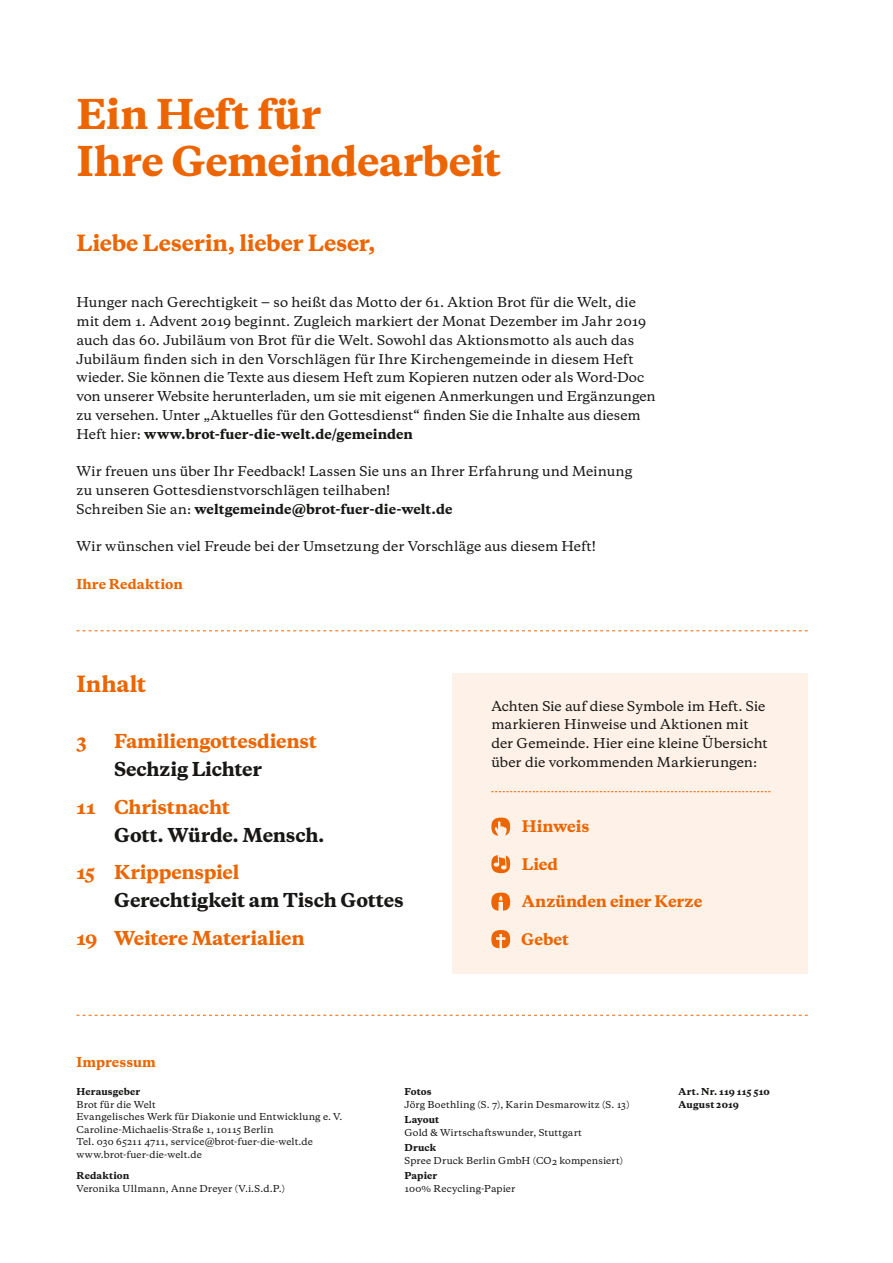
<style>
.page{position:relative;width:893px;height:1263px;background:#fff}
.page>*{position:absolute;margin:0;border:0;box-sizing:border-box;transform-origin:0 0}
.t1{font:800 38.55px/46.8px "Galaxie Copernicus";letter-spacing:-.015em;color:#ec6500}
.t2{font:800 21px "Galaxie Copernicus";letter-spacing:-.01em;color:#ec6500}
.t3{font:800 18px "Galaxie Copernicus";letter-spacing:-.015em;color:#ec6500}
.t4{font:800 18px "Galaxie Copernicus";letter-spacing:-.015em;color:#181716}
.t5{font:800 15px "Galaxie Copernicus";letter-spacing:-.005em;color:#ec6500}
.t6{font:500 12.75px/18.8px "Galaxie Copernicus";color:#181716}
.t7{font:800 12.75px "Galaxie Copernicus";letter-spacing:.01em;color:#ec6500}
.t8{font:500 9px/12.6px "Galaxie Copernicus";letter-spacing:.015em;color:#181716}
.t9{font:800 9px/12.6px "Galaxie Copernicus";letter-spacing:.015em;color:#181716}
.s1{font-weight:800}
</style>
<div class="page">
<div style="left:453px;top:673px;width:355px;height:300px;background:#fef1e7"></div>
<svg style="left:491px;top:855px;width:19px;height:18px"></svg>
<svg style="left:491px;top:817px;width:19px;height:19px"></svg>
<svg style="left:491px;top:892px;width:19px;height:19px"></svg>
<svg style="left:491px;top:930px;width:19px;height:18px"></svg>
<svg style="left:491px;top:791px;width:279px;height:1px"></svg>
<svg style="left:77px;top:630px;width:731px;height:1px"></svg>
<svg style="left:77px;top:1015px;width:731px;height:1px"></svg>
<h1 class="t1" style="left:77px;top:92px;width:426px">Ein Heft für<br>Ihre Gemeindearbeit</h1>
<h2 class="t2" style="left:77px;top:229px;width:301px">Liebe Leserin, lieber Leser,</h2>
<p class="t6" style="left:77px;top:293px;width:581px">Hunger nach Gerechtigkeit ‒ so heißt das Motto der 61. Aktion Brot für die Welt, die mit dem 1. Advent 2019 beginnt. Zugleich markiert der Monat Dezember im Jahr 2019 auch das 60. Jubiläum von Brot für die Welt. Sowohl das Aktionsmotto als auch das Jubiläum finden sich in den Vorschlägen für Ihre Kirchengemeinde in diesem Heft wieder. Sie können die Texte aus diesem Heft zum Kopieren nutzen oder als Word-Doc von unserer Website herunterladen, um sie mit eigenen Anmerkungen und Ergänzungen zu versehen. Unter „Aktuelles für den Gottesdienst“ finden Sie die Inhalte aus diesem Heft hier: <span class="s1">www.brot-fuer-die-welt.de/gemeinden</span></p>
<p class="t6" style="left:77px;top:462px;width:557px">Wir freuen uns über Ihr Feedback! Lassen Sie uns an Ihrer Erfahrung und Meinung zu unseren Gottesdienstvorschlägen teilhaben!<br>Schreiben Sie an: <span class="s1">weltgemeinde@brot-fuer-die-welt.de</span></p>
<p class="t6" style="left:77px;top:537px;width:521px">Wir wünschen viel Freude bei der Umsetzung der Vorschläge aus diesem Heft!</p>
<p class="t7" style="left:77px;top:575px;width:108px">Ihre Redaktion</p>
<h2 class="t2" style="left:77px;top:670px;width:71px">Inhalt</h2>
<h3 class="t3" style="left:77px;top:729px;width:12px">3</h3>
<h3 class="t3" style="left:114px;top:729px;width:204px">Familiengottesdienst</h3>
<h3 class="t4" style="left:114px;top:757px;width:149px">Sechzig Lichter</h3>
<h3 class="t3" style="left:77px;top:795px;width:155px">11 Christnacht</h3>
<h3 class="t4" style="left:114px;top:823px;width:212px">Gott. Würde. Mensch.</h3>
<h3 class="t3" style="left:77px;top:860px;width:164px">15 Krippenspiel</h3>
<h3 class="t4" style="left:114px;top:889px;width:291px">Gerechtigkeit am Tisch Gottes</h3>
<h3 class="t3" style="left:77px;top:926px;width:230px">19 Weitere Materialien</h3>
<p class="t6" style="left:491px;top:696px;width:278px">Achten Sie auf diese Symbole im Heft. Sie markieren Hinweise und Aktionen mit der Gemeinde. Hier eine kleine Übersicht über die vorkommenden Markierungen:</p>
<p class="t5" style="left:522px;top:817px;width:69px">Hinweis</p>
<p class="t5" style="left:522px;top:854px;width:38px">Lied</p>
<p class="t5" style="left:522px;top:892px;width:182px">Anzünden einer Kerze</p>
<p class="t5" style="left:521px;top:929px;width:49px">Gebet</p>
<p class="t7" style="left:77px;top:1053px;width:81px">Impressum</p>
<p class="t9" style="left:77px;top:1085px;width:65px">Herausgeber</p>
<p class="t8" style="left:77px;top:1098px;width:267px">Brot für die Welt<br>Evangelisches Werk für Diakonie und Entwicklung e. V.<br>Caroline-Michaelis-Straße 1, 10115 Berlin<br>Tel. 030 65211 4711, service@brot-fuer-die-welt.de www.brot-fuer-die-welt.de</p>
<p class="t9" style="left:77px;top:1170px;width:54px">Redaktion</p>
<p class="t8" style="left:77px;top:1182px;width:210px">Veronika Ullmann, Anne Dreyer (V.i.S.d.P.)</p>
<p class="t9" style="left:404px;top:1085px;width:29px">Fotos</p>
<p class="t8" style="left:404px;top:1098px;width:227px">Jörg Boethling (S. 7), Karin Desmarowitz (S. 13)</p>
<p class="t9" style="left:404px;top:1113px;width:36px">Layout</p>
<p class="t8" style="left:404px;top:1126px;width:179px">Gold &amp; Wirtschaftswunder, Stuttgart</p>
<p class="t9" style="left:404px;top:1141px;width:33px">Druck</p>
<p class="t8" style="left:404px;top:1154px;width:220px">Spree Druck Berlin GmbH (CO2 kompensiert)</p>
<p class="t9" style="left:404px;top:1170px;width:34px">Papier</p>
<p class="t8" style="left:404px;top:1182px;width:112px">100% Recycling-Papier</p>
<p class="t9" style="left:679px;top:1085px;width:93px">Art. Nr. 119 115 510<br>August 2019</p>
</div>
